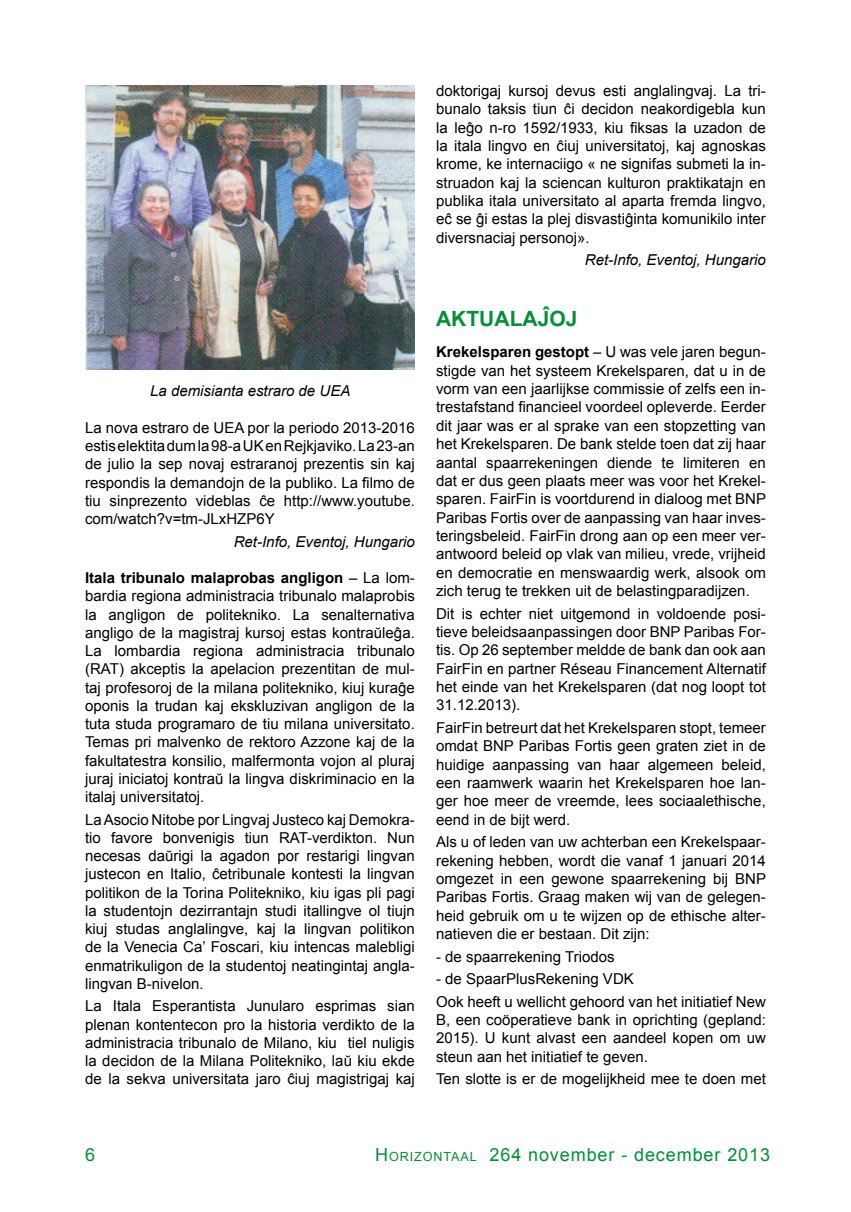
<style>
.page{position:relative;width:851px;height:1212px;background:#fff}
.page>*{position:absolute;margin:0;border:0;box-sizing:border-box;transform-origin:0 0}
.t1{font:700 21px "Arial";color:#009036}
.t2{font:18px "Arial";letter-spacing:.05em;color:#009036}
.t3{font:15px/18.3px "Arial";color:#000;text-align:justify}
.t4{font:italic 15px "Arial";color:#000}
.s1{font-weight:700}
.s2{font-size:12.6px}
</style>
<div class="page">
<img style="left:85px;top:85px;width:330px;height:284px">
<p class="t4" style="left:150px;top:381px;width:202px">La demisianta estraro de UEA</p>
<p class="t3" style="left:85px;top:419px;width:331px">La nova estraro de UEA por la periodo 2013-2016 estis elektita dum la 98-a UK en Rejkjaviko. La 23-an de julio la sep novaj estraranoj prezentis sin kaj respondis la demandojn de la publiko. La filmo de tiu sinprezento videblas ĉe http://www.youtube. com/watch?v=tm-JLxHZP6Y</p>
<p class="t4" style="left:234px;top:532px;width:182px">Ret-Info, Eventoj, Hungario</p>
<p class="t3" style="left:85px;top:569px;width:331px"><span class="s1">Itala tribunalo malaprobas angligon</span> – La lom&shy;bardia regiona administracia tribunalo malaprobis la angligon de politekniko. La senalternativa angligo de la magistraj kursoj estas kontraŭleĝa.<br>La lombardia regiona administracia tribunalo (RAT) akceptis la apelacion prezentitan de mul&shy;taj profesoroj de la milana politekniko, kiuj kuraĝe oponis la trudan kaj ekskluzivan angligon de la tuta studa programaro de tiu milana universitato.<br>Temas pri malvenko de rektoro Azzone kaj de la fakultatestra konsilio, malfermonta vojon al pluraj juraj iniciatoj kontraŭ la lingva diskriminacio en la italaj universitatoj.</p>
<p class="t3" style="left:85px;top:810px;width:331px">La Asocio Nitobe por Lingvaj Justeco kaj Demokra&shy;tio favore bonvenigis tiun RAT-verdikton. Nun necesas daŭrigi la agadon por restarigi lingvan justecon en Italio, ĉetribunale kontesti la lingvan politikon de la Torina Politekniko, kiu igas pli pagi la studentojn dezirrantajn studi itallingve ol tiujn kiuj studas anglalingve, kaj la lingvan politikon de la Venecia Ca’ Foscari, kiu intencas malebligi enmatrikuligon de la studentoj neatingintaj angla&shy;lingvan B-nivelon.</p>
<p class="t3" style="left:85px;top:997px;width:331px">La Itala Esperantista Junularo esprimas sian plenan kontentecon pro la historia verdikto de la administracia tribunalo de Milano, kiu tiel nuligis la decidon de la Milana Politekniko, laŭ kiu ekde de la sekva universitata jaro ĉiuj magistrigaj kaj</p>
<p class="t3" style="left:436px;top:82px;width:331px">doktorigaj kursoj devus esti anglalingvaj. La tri&shy;bunalo taksis tiun ĉi decidon neakordigebla kun la leĝo n-ro 1592/1933, kiu fiksas la uzadon de la itala lingvo en ĉiuj universitatoj, kaj agnoskas krome, ke internaciigo « ne signifas submeti la in&shy;struadon kaj la sciencan kulturon praktikatajn en publika itala universitato al aparta fremda lingvo, eĉ se ĝi estas la plej disvastiĝinta komunikilo inter diversnaciaj personoj».</p>
<p class="t4" style="left:584px;top:250px;width:182px">Ret-Info, Eventoj, Hungario</p>
<h1 class="t1" style="left:436px;top:305px;width:143px">AKTUALAĴOJ</h1>
<p class="t3" style="left:436px;top:343px;width:331px"><span class="s1">Krekelsparen gestopt</span> – U was vele jaren begun&shy;stigde van het systeem Krekelsparen, dat u in de vorm van een jaarlijkse commissie of zelfs een in&shy;trestafstand financieel voordeel opleverde. Eerder dit jaar was er al sprake van een stopzetting van het Krekelsparen. De bank stelde toen dat zij haar aantal spaarrekeningen diende te limiteren en dat er dus geen plaats meer was voor het Krekel&shy;sparen. FairFin is voortdurend in dialoog met BNP Paribas Fortis over de aanpassing van haar inves&shy;teringsbeleid. FairFin drong aan op een meer ver&shy;antwoord beleid op vlak van milieu, vrede, vrijheid en democratie en menswaardig werk, alsook om zich terug te trekken uit de belastingparadijzen.</p>
<p class="t3" style="left:436px;top:604px;width:331px">Dit is echter niet uitgemond in voldoende posi&shy;tieve beleidsaanpassingen door BNP Paribas For&shy;tis. Op 26 september meldde de bank dan ook aan FairFin en partner Réseau Financement Alternatif het einde van het Krekelsparen (dat nog loopt tot 31.12.2013).</p>
<p class="t3" style="left:436px;top:719px;width:331px">FairFin betreurt dat het Krekelsparen stopt, temeer omdat BNP Paribas Fortis geen graten ziet in de huidige aanpassing van haar algemeen beleid, een raamwerk waarin het Krekelsparen hoe lan&shy;ger hoe meer de vreemde, lees sociaalethische, eend in de bijt werd.</p>
<p class="t3" style="left:436px;top:833px;width:331px">Als u of leden van uw achterban een Krekelspaar&shy;rekening hebben, wordt die vanaf 1 januari 2014 omgezet in een gewone spaarrekening bij BNP Paribas Fortis. Graag maken wij van de gelegen&shy;heid gebruik om u te wijzen op de ethische alter&shy;natieven die er bestaan. Dit zijn:</p>
<p class="t3" style="left:436px;top:947px;width:180px">- de spaarrekening Triodos</p>
<p class="t3" style="left:436px;top:968px;width:331px;line-height:22.6px">- de SpaarPlusRekening VDK<br>Ook heeft u wellicht gehoord van het initiatief New</p>
<p class="t3" style="left:436px;top:1011px;width:331px">B, een coöperatieve bank in oprichting (gepland:<br>2015). U kunt alvast een aandeel kopen om uw steun aan het initiatief te geven.</p>
<p class="t3" style="left:436px;top:1070px;width:331px">Ten slotte is er de mogelijkheid mee te doen met</p>
<p class="t2" style="left:85px;top:1143px;width:12px">6</p>
<p class="t2" style="left:375px;top:1143px;width:396px">H<span class="s2">orizontaal</span> 264 november - december 2013</p>
</div>
